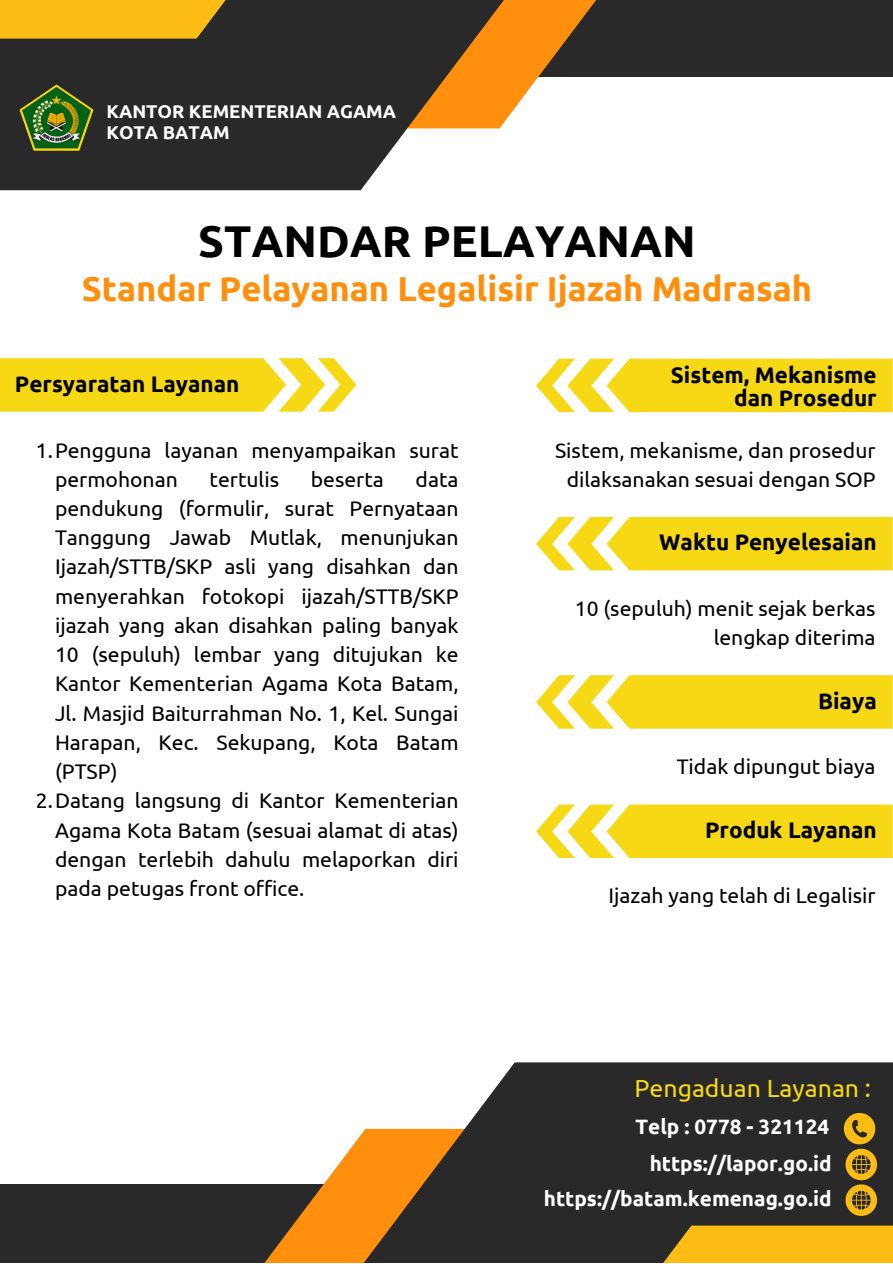
<style>
.page{position:relative;width:893px;height:1264px;background:#fff}
.page>*{position:absolute;margin:0;border:0;box-sizing:border-box;transform-origin:0 0}
.t1{font:700 44.4px "Ubuntu";color:#000}
.t2{font:700 34.5px "Ubuntu";color:#ff8f0c}
.t3{font:24.75px "Ubuntu";color:#f6d814}
.t4{font:700 22.5px/22.5px "Ubuntu";color:#000;text-align:right}
.t5{font:21.15px/29.2px "Ubuntu";color:#000;text-align:justify}
.t6{font:700 20.7px "Ubuntu";color:#fff}
.t7{font:700 18.45px "Ubuntu";color:#fff}
</style>
<div class="page">
<div style="left:0;top:0;width:892px;height:77px;background:#292929"></div>
<svg style="left:515px;top:0;width:81px;height:108px"></svg>
<svg style="left:0;top:0;width:515px;height:190px;fill:#292929"></svg>
<svg style="left:0;top:0;width:237px;height:39px;background:#e3aa16"></svg>
<div style="left:0;top:1184px;width:892px;height:78px;background:#292929"></div>
<svg style="left:265px;top:1152px;width:83px;height:110px"></svg>
<svg style="left:348px;top:1062px;width:544px;height:200px;fill:#292929"></svg>
<svg style="left:647px;top:1225px;width:245px;height:37px;background:#dfa716"></svg>
<svg style="left:843px;top:1112px;width:33px;height:103px;background:#9a771d"></svg>
<svg style="left:0;top:358px;width:356px;height:53px;background:#f7dc2f"></svg>
<svg style="left:536px;top:517px;width:356px;height:53px;background:#f7dc30"></svg>
<svg style="left:536px;top:675px;width:356px;height:53px;background:#f7dc31"></svg>
<svg style="left:536px;top:804px;width:356px;height:54px;background:#f7dd32"></svg>
<svg style="left:536px;top:359px;width:356px;height:53px;background:#f7dc30"></svg>
<img style="left:19px;top:84px;width:74px;height:66px">
<p class="t7" style="left:106px;top:101px;width:291px">KANTOR KEMENTERIAN AGAMA</p>
<p class="t7" style="left:106px;top:121px;width:125px">KOTA BATAM</p>
<p class="t1" style="left:198px;top:215px;width:499px">STANDAR PELAYANAN</p>
<p class="t2" style="left:82px;top:269px;width:732px">Standar Pelayanan Legalisir Ijazah Madrasah</p>
<p class="t4" style="left:15px;top:372px;width:226px">Persyaratan Layanan</p>
<p class="t5" style="left:55px;top:435px;width:405px;text-indent:-19px">1.Pengguna layanan menyampaikan surat permohonan</p>
<p class="t5" style="left:55px;top:464px;width:405px;text-indent:360px">data pendukung (formulir, surat Pernyataan Tanggung Jawab Mutlak, menunjukan Ijazah/STTB/SKP asli yang disahkan dan menyerahkan fotokopi ijazah/STTB/SKP ijazah yang akan disahkan paling banyak 10 (sepuluh) lembar yang ditujukan ke Kantor Kementerian Agama Kota Batam, Jl. Masjid Baiturrahman No. 1, Kel. Sungai Harapan, Kec. Sekupang, Kota Batam (PTSP)</p>
<p class="t5" style="left:55px;top:786px;width:405px;text-indent:-19px">2.Datang langsung di Kantor Kementerian Agama Kota Batam (sesuai alamat di atas) dengan terlebih dahulu melaporkan diri pada petugas front office.</p>
<p class="t5" style="left:209px;top:464px;width:71px">tertulis</p>
<p class="t5" style="left:311px;top:464px;width:75px">beserta</p>
<p class="t4" style="left:670px;top:364px;width:207px">Sistem, Mekanisme dan Prosedur</p>
<p class="t5" style="left:555px;top:435px;width:322px;text-align:center">Sistem, mekanisme, dan prosedur dilaksanakan sesuai dengan SOP</p>
<p class="t4" style="left:659px;top:531px;width:219px">Waktu Penyelesaian</p>
<p class="t5" style="left:574px;top:593px;width:302px;text-align:right">10 (sepuluh) menit sejak berkas lengkap diterima</p>
<p class="t4" style="left:817px;top:689px;width:60px">Biaya</p>
<p class="t5" style="left:676px;top:751px;width:200px">Tidak dipungut biaya</p>
<p class="t4" style="left:705px;top:818px;width:173px">Produk Layanan</p>
<p class="t5" style="left:608px;top:881px;width:268px">Ijazah yang telah di Legalisir</p>
<p class="t3" style="left:634px;top:1074px;width:238px">Pengaduan Layanan :</p>
<p class="t6" style="left:635px;top:1114px;width:195px">Telp : 0778 - 321124</p>
<p class="t6" style="left:649px;top:1151px;width:183px">https://lapor.go.id</p>
<p class="t6" style="left:543px;top:1186px;width:289px">https://batam.kemenag.go.id</p>
</div>
